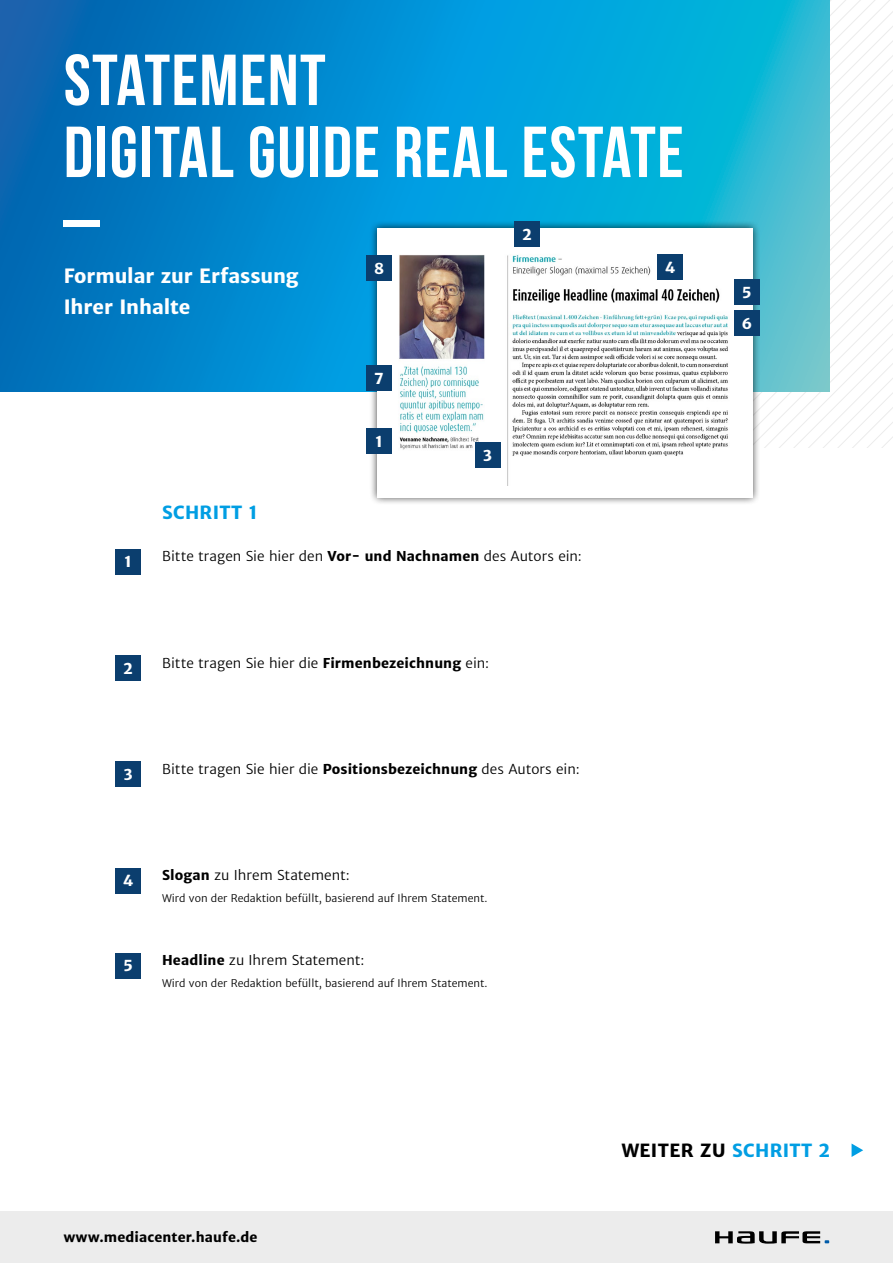
<style>
.page{position:relative;width:893px;height:1263px;background:#fff}
.page>*{position:absolute;margin:0;border:0;box-sizing:border-box;transform-origin:0 0}
.t1{font:700 72px/72px "Bebas Neue";letter-spacing:.02em;color:#fff}
.t2{font:700 19.5px/31.5px "Haufe Merriweather Sans";letter-spacing:-.005em;color:#fff}
.t3{font:700 18px "Haufe Merriweather Sans";letter-spacing:.02em;color:#000}
.t4{font:700 18px "Haufe Merriweather Sans";letter-spacing:.02em;color:#009ee3}
.t5{font:700 15px "Haufe Merriweather Sans";color:#fff}
.t6{font:13.5px "Haufe Merriweather Sans Lt";color:#000}
.t7{font:700 13.5px "Haufe Merriweather Sans";letter-spacing:.01em;color:#000}
.t8{font:10.5px "Haufe Merriweather Sans Lt";color:#000}
.s1{font-family:"Haufe Merriweather Sans";font-weight:700}
.s2{color:#009ee3}
</style>
<div class="page">
<div style="left:0;top:1212px;width:893px;height:51px;background:#ececec"></div>
<svg style="left:715px;top:1231px;width:114px;height:13px"></svg>
<svg style="left:760px;top:0;width:133px;height:448px"></svg>
<svg style="left:0;top:0;width:829px;height:391px;background:#0891cd"></svg>
<div style="left:115px;top:549px;width:26px;height:25px;background:#0b3e6e"></div>
<div style="left:115px;top:655px;width:26px;height:26px;background:#0b3e6e"></div>
<div style="left:115px;top:761px;width:26px;height:26px;background:#0b3e6e"></div>
<div style="left:115px;top:868px;width:26px;height:25px;background:#0b3e6e"></div>
<div style="left:115px;top:953px;width:26px;height:25px;background:#0b3e6e"></div>
<svg style="left:851px;top:1143px;width:12px;height:14px"></svg>
<div style="left:369px;top:220px;width:391px;height:286px;background:#000;opacity:.75"></div>
<div style="left:377px;top:228px;width:375px;height:269px;background:#fff"></div>
<img style="left:377px;top:255px;width:375px;height:230px">
<div style="left:366px;top:428px;width:26px;height:26px;background:#0b3e6e"></div>
<div style="left:475px;top:442px;width:25px;height:26px;background:#0b3e6e"></div>
<div style="left:366px;top:366px;width:26px;height:25px;background:#0b3e6e"></div>
<div style="left:366px;top:255px;width:26px;height:26px;background:#0b3e6e"></div>
<div style="left:734px;top:310px;width:26px;height:26px;background:#0b3e6e"></div>
<div style="left:734px;top:280px;width:26px;height:25px;background:#0b3e6e"></div>
<div style="left:657px;top:254px;width:26px;height:26px;background:#0b3e6e"></div>
<div style="left:514px;top:221px;width:26px;height:26px;background:#0b3e6e"></div>
<h1 class="t1" style="left:64px;top:43px;width:621px">STATEMENT<br>DIGITAL GUIDE REAL ESTATE –</h1>
<h2 class="t2" style="left:64px;top:260px;width:236px">Formular zur Erfassung<br>Ihrer Inhalte</h2>
<p class="t5" style="left:522px;top:225px;width:11px">2</p>
<p class="t5" style="left:665px;top:258px;width:12px">4</p>
<p class="t5" style="left:374px;top:259px;width:11px">8</p>
<p class="t5" style="left:375px;top:370px;width:11px">7</p>
<p class="t5" style="left:125px;top:553px;width:9px">1</p>
<p class="t5" style="left:376px;top:432px;width:9px">1</p>
<p class="t5" style="left:483px;top:446px;width:10px">3</p>
<h3 class="t4" style="left:162px;top:501px;width:97px">SCHRITT 1</h3>
<p class="t6" style="left:162px;top:548px;width:421px">Bitte tragen Sie hier den <span class="s1">Vor- und Nachnamen</span> des Autors ein:</p>
<p class="t5" style="left:123px;top:659px;width:11px">2</p>
<p class="t6" style="left:162px;top:654px;width:329px">Bitte tragen Sie hier die <span class="s1">Firmenbezeichnung</span> ein:</p>
<p class="t5" style="left:124px;top:765px;width:10px">3</p>
<p class="t6" style="left:162px;top:761px;width:419px">Bitte tragen Sie hier die <span class="s1">Positionsbezeichnung</span> des Autors ein:</p>
<p class="t5" style="left:123px;top:872px;width:12px">4</p>
<p class="t5" style="left:123px;top:957px;width:11px">5</p>
<p class="t6" style="left:162px;top:867px;width:189px"><span class="s1">Slogan</span> zu Ihrem Statement:</p>
<p class="t8" style="left:162px;top:891px;width:327px">Wird von der Redaktion befüllt, basierend auf Ihrem Statement.</p>
<p class="t6" style="left:162px;top:952px;width:204px"><span class="s1">Headline</span> zu Ihrem Statement:</p>
<p class="t8" style="left:162px;top:976px;width:327px">Wird von der Redaktion befüllt, basierend auf Ihrem Statement.</p>
<p class="t5" style="left:742px;top:284px;width:11px">5</p>
<p class="t5" style="left:742px;top:314px;width:12px">6</p>
<p class="t7" style="left:64px;top:1228px;width:195px">www.mediacenter.haufe.de</p>
<h3 class="t3" style="left:622px;top:1139px;width:210px">WEITER ZU <span class="s2">SCHRITT 2</span></h3>
</div>
